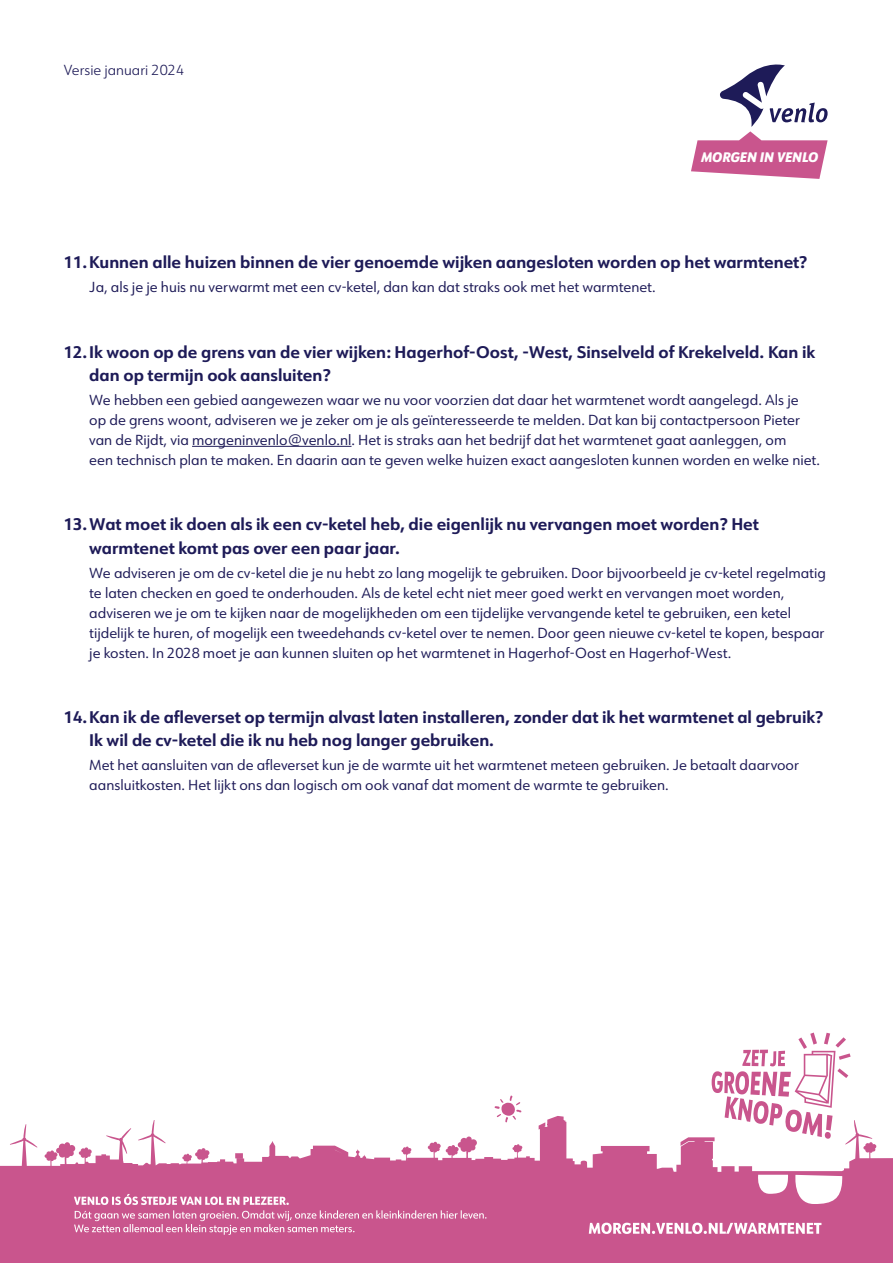
<style>
.page{position:relative;width:893px;height:1263px;background:#fff}
.page>*{position:absolute;margin:0;border:0;box-sizing:border-box;transform-origin:0 0}
.t1{font:700 16.5px/23.1px "URW Form";color:#1e1b58}
.t2{font:14.25px/20px "URW Form";color:#1e1b58}
.t3{font:300 14.25px "URW Form";color:#1e1b58}
.t4{font:italic 800 13.5px "URW Form Semi Cond";color:#fff}
</style>
<div class="page">
<svg style="left:0;top:1095px;width:893px;height:168px;fill:#c9558d"></svg>
<svg style="left:589px;top:1223px;width:232px;height:11px"></svg>
<svg style="left:712px;top:1032px;width:139px;height:107px"></svg>
<svg style="left:74px;top:1194px;width:412px;height:41px;background:#d06c9c"></svg>
<svg style="left:691px;top:65px;width:137px;height:114px"></svg>
<hr style="left:192px;top:446px;width:160px;height:1px;background:#1e1b58">
<p class="t3" style="left:64px;top:60px;width:122px">Versie januari 2024</p>
<p class="t4" style="left:701px;top:147px;width:119px">MORGEN IN VENLO</p>
<p class="t1" style="left:64px;top:250px;width:745px">11.Kunnen alle huizen binnen de vier genoemde wijken aangesloten worden op het warmtenet?</p>
<p class="t2" style="left:89px;top:276px;width:568px">Ja, als je je huis nu verwarmt met een cv-ketel, dan kan dat straks ook met het warmtenet.</p>
<p class="t1" style="left:89px;top:339px;width:727px;text-indent:-26px">12.Ik woon op de grens van de vier wijken: Hagerhof-Oost, -West, Sinselveld of Krekelveld. Kan ik dan op termijn ook aansluiten?</p>
<p class="t2" style="left:89px;top:389px;width:732px">We hebben een gebied aangewezen waar we nu voor voorzien dat daar het warmtenet wordt aangelegd. Als je<br>op de grens woont, adviseren we je zeker om je als geïnteresseerde te melden. Dat kan bij contactpersoon Pieter van de Rijdt, via morgeninvenlo@venlo.nl. Het is straks aan het bedrijf dat het warmtenet gaat aanleggen, om<br>een technisch plan te maken. En daarin aan te geven welke huizen exact aangesloten kunnen worden en welke niet.</p>
<p class="t1" style="left:89px;top:512px;width:671px;text-indent:-26px">13.Wat moet ik doen als ik een cv-ketel heb, die eigenlijk nu vervangen moet worden? Het warmtenet komt pas over een paar jaar.</p>
<p class="t2" style="left:89px;top:562px;width:738px">We adviseren je om de cv-ketel die je nu hebt zo lang mogelijk te gebruiken. Door bijvoorbeeld je cv-ketel regelmatig te laten checken en goed te onderhouden. Als de ketel echt niet meer goed werkt en vervangen moet worden, adviseren we je om te kijken naar de mogelijkheden om een tijdelijke vervangende ketel te gebruiken, een ketel tijdelijk te huren, of mogelijk een tweedehands cv-ketel over te nemen. Door geen nieuwe cv-ketel te kopen, bespaar je kosten. In 2028 moet je aan kunnen sluiten op het warmtenet in Hagerhof-Oost en Hagerhof-West.</p>
<p class="t1" style="left:89px;top:705px;width:735px;text-indent:-26px">14.Kan ik de afleverset op termijn alvast laten installeren, zonder dat ik het warmtenet al gebruik?<br>Ik wil de cv-ketel die ik nu heb nog langer gebruiken.</p>
<p class="t2" style="left:89px;top:755px;width:711px">Met het aansluiten van de afleverset kun je de warmte uit het warmtenet meteen gebruiken. Je betaalt daarvoor aansluitkosten. Het lijkt ons dan logisch om ook vanaf dat moment de warmte te gebruiken.</p>
</div>
